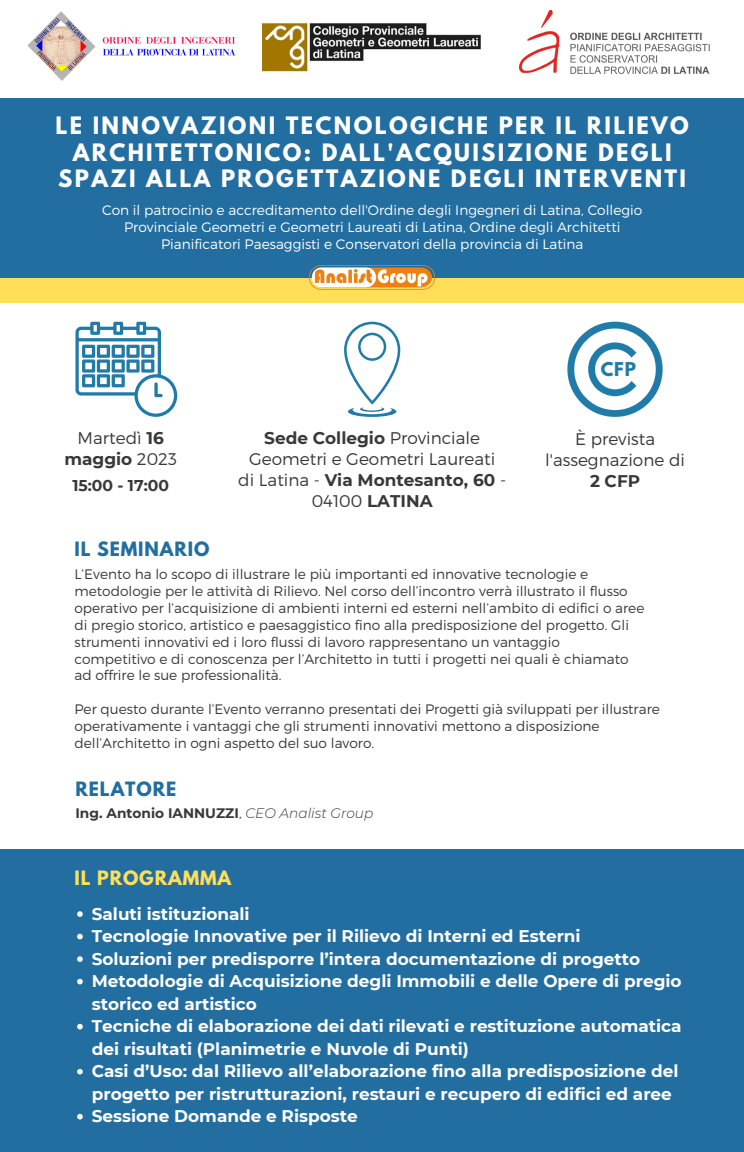
<style>
.page{position:relative;width:744px;height:1152px;background:#fff}
.page>*{position:absolute;margin:0;border:0;box-sizing:border-box;transform-origin:0 0}
.t1{font:700 21.25px/26.2px "League Spartan";letter-spacing:.11em;color:#fff;text-align:center}
.t2{font:700 17.5px "League Spartan";letter-spacing:.05em;color:#226ea0}
.t3{font:700 17.5px "League Spartan";letter-spacing:.05em;color:#ffde59}
.t4{font:700 16.88px/22.5px "Montserrat";color:#fff}
.t5{font:300 16.88px/21.2px "Montserrat";color:#383838;text-align:center}
.t6{font:700 16.88px "Montserrat";color:#383838}
.t7{font:700 16.88px "League Spartan";color:#217ba8}
.t8{font:700 15.62px "Montserrat";color:#383838}
.t9{font:300 13.75px/16.9px "Montserrat";color:#383838}
.t10{font:300 13.75px/16.9px "Montserrat";color:#fff;text-align:center}
.t11{font:700 13.75px "Montserrat";color:#383838}
.s1{font-weight:700}
.s2{font-weight:300}
.s3{font-weight:300;font-style:italic}
</style>
<div class="page">
<div style="left:0;top:98px;width:744px;height:180px;background:#226ea0"></div>
<div style="left:0;top:849px;width:744px;height:303px;background:#226ea0"></div>
<div style="left:0;top:278px;width:743px;height:24px;background:#ffde59"></div>
<img style="left:308px;top:265px;width:127px;height:25px">
<svg style="left:75px;top:322px;width:102px;height:95px"></svg>
<svg style="left:344px;top:322px;width:56px;height:95px"></svg>
<svg style="left:567px;top:322px;width:96px;height:95px"></svg>
<img style="left:261px;top:22px;width:220px;height:50px">
<img style="left:27px;top:11px;width:209px;height:70px">
<img style="left:520px;top:11px;width:190px;height:63px">
<svg style="left:77px;top:911px;width:6px;height:6px"></svg>
<svg style="left:77px;top:934px;width:6px;height:5px"></svg>
<svg style="left:77px;top:956px;width:6px;height:6px"></svg>
<svg style="left:77px;top:979px;width:6px;height:5px"></svg>
<svg style="left:77px;top:1024px;width:6px;height:5px"></svg>
<svg style="left:77px;top:1069px;width:6px;height:5px"></svg>
<svg style="left:77px;top:1114px;width:6px;height:5px"></svg>
<h1 class="t1" style="left:56px;top:115px;width:635px">LE INNOVAZIONI TECNOLOGICHE PER IL RILIEVO<br>ARCHITETTONICO: DALL'ACQUISIZIONE DEGLI<br>SPAZI ALLA PROGETTAZIONE DEGLI INTERVENTI</h1>
<p class="t10" style="left:102px;top:201px;width:542px">Con il patrocinio e accreditamento dell'Ordine degli Ingegneri di Latina, Collegio<br>Provinciale Geometri e Geometri Laureati di Latina, Ordine degli Architetti<br>Pianificatori Paesaggisti e Conservatori della provincia di Latina</p>
<p class="t5" style="left:64px;top:426px;width:114px;line-height:21.6px">Martedì <span class="s1">16 maggio</span> 2023</p>
<p class="t8" style="left:72px;top:476px;width:98px">15:00 - 17:00</p>
<p class="t2" style="left:74px;top:541px;width:137px">IL SEMINARIO</p>
<p class="t5" style="left:238px;top:426px;width:269px"><span class="s1">Sede Collegio</span> Provinciale<br>Geometri e Geometri Laureati<br>di Latina - <span class="s1">Via Montesanto, 60</span> -<br>04100 <span class="s1">LATINA</span></p>
<p class="t7" style="left:601px;top:361px;width:37px">CFP</p>
<p class="t5" style="left:545px;top:428px;width:141px;line-height:20.6px">È prevista l'assegnazione di</p>
<p class="t6" style="left:590px;top:470px;width:52px">2 CFP</p>
<p class="t9" style="left:74px;top:565px;width:571px">L’Evento ha lo scopo di illustrare le più importanti ed innovative tecnologie e metodologie per le attività di Rilievo. Nel corso dell’incontro verrà illustrato il flusso operativo per l’acquisizione di ambienti interni ed esterni nell’ambito di edifici o aree di pregio storico, artistico e paesaggistico fino alla predisposizione del progetto. Gli strumenti innovativi ed i loro flussi di lavoro rappresentano un vantaggio competitivo e di conoscenza per l’Architetto in tutti i progetti nei quali è chiamato ad offrire le sue professionalità.</p>
<p class="t9" style="left:74px;top:700px;width:587px">Per questo durante l’Evento verranno presentati dei Progetti già sviluppati per illustrare operativamente i vantaggi che gli strumenti innovativi mettono a disposizione dell’Architetto in ogni aspetto del suo lavoro.</p>
<p class="t2" style="left:75px;top:780px;width:102px">RELATORE</p>
<p class="t11" style="left:75px;top:805px;width:299px">Ing. Antonio IANNUZZI<span class="s2">,</span> <span class="s3">CEO Analist Group</span></p>
<p class="t3" style="left:74px;top:869px;width:158px">IL PROGRAMMA</p>
<p class="t4" style="left:92px;top:902px;width:591px">Saluti istituzionali<br>Tecnologie Innovative per il Rilievo di Interni ed Esterni<br>Soluzioni per predisporre l’intera documentazione di progetto Metodologie di Acquisizione degli Immobili e delle Opere di pregio storico ed artistico<br>Tecniche di elaborazione dei dati rilevati e restituzione automatica dei risultati (Planimetrie e Nuvole di Punti)<br>Casi d’Uso: dal Rilievo all’elaborazione fino alla predisposizione del progetto per ristrutturazioni, restauri e recupero di edifici ed aree Sessione Domande e Risposte</p>
</div>
